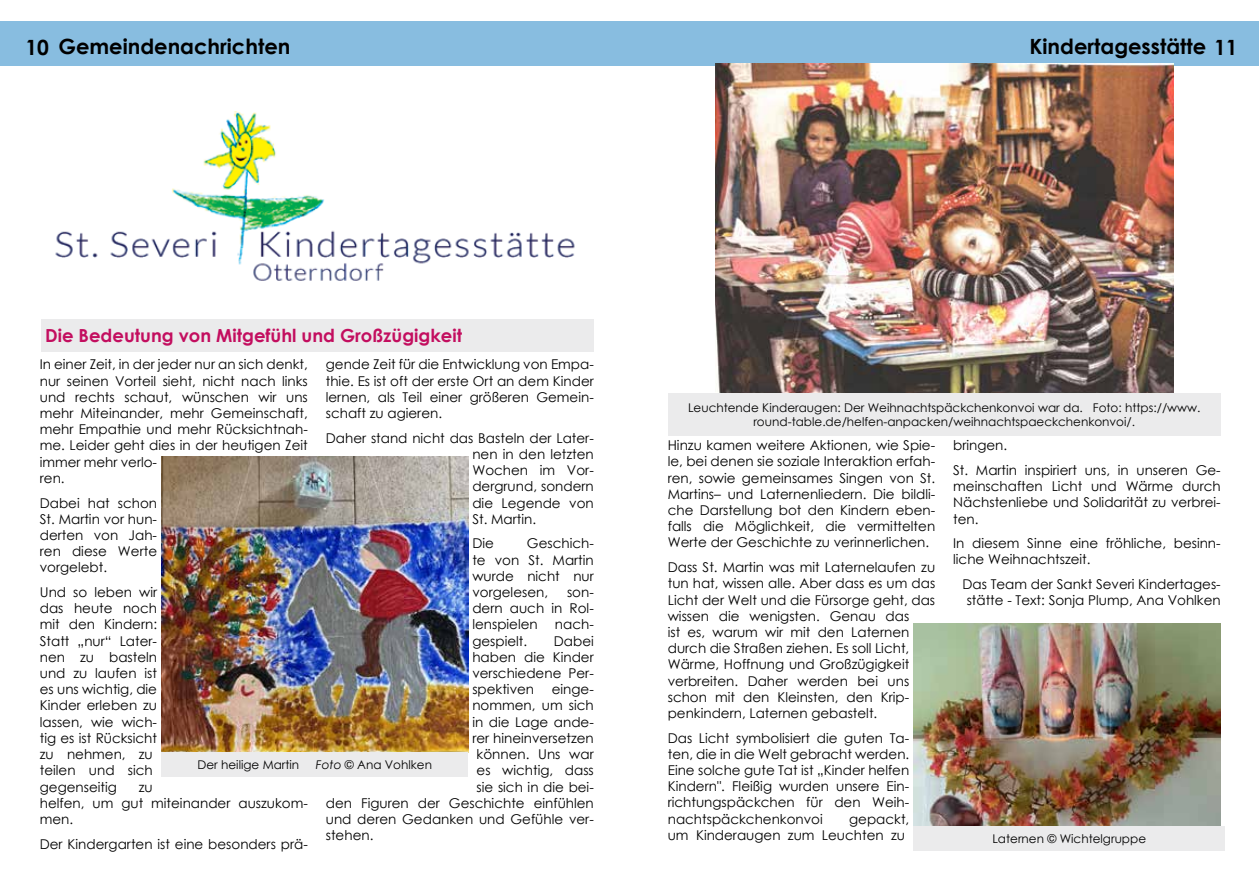
<style>
.page{position:relative;width:1259px;height:893px;background:#fff}
.page>*{position:absolute;margin:0;border:0;box-sizing:border-box;transform-origin:0 0}
.t1{font:700 21px "Century Gothic";color:#000}
.t2{font:700 18px "Century Gothic";color:#c30e5f}
.t3{font:13.5px/16.2px "Century Gothic";color:#000;text-align:justify}
.t4{font:12px/14.4px "Century Gothic";color:#000;text-align:center}
.s1{font-style:italic}
</style>
<div class="page">
<div style="left:629px;top:21px;width:630px;height:45px;background:#88bde0"></div>
<div style="left:0;top:21px;width:629px;height:45px;background:#88bde0"></div>
<img style="left:55px;top:112px;width:520px;height:169px">
<div style="left:41px;top:320px;width:553px;height:32px;background:#ebebec"></div>
<img style="left:715px;top:64px;width:458px;height:329px">
<img style="left:913px;top:624px;width:307px;height:202px">
<img style="left:161px;top:457px;width:307px;height:295px">
<div style="left:913px;top:826px;width:312px;height:24px;background:#ebebec"></div>
<div style="left:161px;top:752px;width:307px;height:25px;background:#ebebec"></div>
<div style="left:668px;top:393px;width:552px;height:43px;background:#ebebec"></div>
<h1 class="t1" style="left:26px;top:30px;width:266px">10 Gemeindenachrichten</h1>
<h1 class="t1" style="left:1029px;top:30px;width:210px">Kindertagesstätte 11</h1>
<h2 class="t2" style="left:45px;top:321px;width:418px">Die Bedeutung von Mitgefühl und Großzügigkeit</h2>
<p class="t3" style="left:40px;top:356px;width:269px;text-align:left">In einer Zeit, in der jeder nur an sich denkt, nur seinen Vorteil sieht, nicht nach links und rechts schaut, wünschen wir uns mehr Miteinander, mehr Gemeinschaft, mehr Empathie und mehr Rücksichtnah&shy;me. Leider geht dies in der heutigen Zeit immer mehr verlo-<br>ren.</p>
<p class="t3" style="left:40px;top:494px;width:119px">Dabei hat schon St. Martin vor hun&shy;derten von Jah&shy;ren diese Werte vorgelebt.</p>
<p class="t3" style="left:40px;top:584px;width:119px;text-align:left">Und so leben wir das heute noch mit den Kindern:<br>Statt „nur“ Later&shy;nen zu basteln und zu laufen ist es uns wichtig, die<br>Kinder erleben zu lassen, wie wich&shy;tig es ist Rücksicht zu nehmen, zu teilen und sich gegenseitig</p>
<p class="t3" style="left:326px;top:356px;width:269px">gende Zeit für die Entwicklung von Empa&shy;thie. Es ist oft der erste Ort an dem Kinder lernen, als Teil einer größeren Gemein&shy;schaft zu agieren.</p>
<p class="t3" style="left:472px;top:430px;width:123px;text-indent:-147px">Daher stand nicht das Basteln der Later&shy;nen in den letzten Wochen im Vor&shy;dergrund, sondern die Legende von St. Martin.</p>
<p class="t3" style="left:472px;top:535px;width:23px">Die</p>
<p class="t3" style="left:472px;top:535px;width:123px;text-indent:54px">Geschich&shy;te von St. Martin wurde nicht nur vorgelesen,</p>
<p class="t3" style="left:472px;top:584px;width:123px;text-indent:95px">son&shy;dern auch in Rol&shy;lenspielen</p>
<p class="t3" style="left:555px;top:616px;width:40px">nach-</p>
<p class="t3" style="left:472px;top:632px;width:123px;text-indent:81px">Dabei haben die Kinder verschiedene Per&shy;spektiven</p>
<p class="t3" style="left:472px;top:632px;width:56px">gespielt.</p>
<p class="t3" style="left:552px;top:681px;width:44px">einge-</p>
<p class="t3" style="left:472px;top:697px;width:123px">nommen, um sich</p>
<p class="t3" style="left:472px;top:713px;width:123px">in die Lage ande-</p>
<p class="t3" style="left:472px;top:730px;width:123px">rer hineinversetzen</p>
<p class="t3" style="left:476px;top:746px;width:119px">können. Uns war</p>
<p class="t3" style="left:476px;top:762px;width:119px">es wichtig, dass</p>
<p class="t3" style="left:476px;top:778px;width:119px">sie sich in die bei-</p>
<p class="t3" style="left:326px;top:794px;width:269px">den Figuren der Geschichte einfühlen</p>
<p class="t3" style="left:326px;top:811px;width:269px">und deren Gedanken und Gefühle ver-</p>
<p class="t3" style="left:326px;top:827px;width:49px">stehen.</p>
<p class="t4" style="left:197px;top:757px;width:103px">Der heilige Martin</p>
<p class="t4" style="left:316px;top:757px;width:118px"><span class="s1">Foto</span> © Ana Vohlken</p>
<p class="t3" style="left:40px;top:778px;width:269px;text-align:left;text-indent:99px">zu<br>helfen, um gut miteinander auszukom&shy;men.</p>
<p class="t3" style="left:40px;top:835px;width:269px">Der Kindergarten ist eine besonders prä-</p>
<p class="t4" style="left:688px;top:400px;width:514px">Leuchtende Kinderaugen: Der Weihnachtspäckchenkonvoi war da. Foto: https://www. round-table.de/helfen-anpacken/weihnachtspaeckchenkonvoi/.</p>
<p class="t3" style="left:668px;top:437px;width:269px">Hinzu kamen weitere Aktionen, wie Spie&shy;le, bei denen sie soziale Interaktion erfah&shy;ren, sowie gemeinsames Singen von St.<br>Martins– und Laternenliedern. Die bildli&shy;che Darstellung bot den Kindern eben&shy;falls die Möglichkeit, die vermittelten Werte der Geschichte zu verinnerlichen.</p>
<p class="t3" style="left:668px;top:559px;width:269px;text-align:left">Dass St. Martin was mit Laternelaufen zu tun hat, wissen alle. Aber dass es um das Licht der Welt und die Fürsorge geht, das wissen die wenigsten. Genau das<br>ist es, warum wir mit den Laternen durch die Straßen ziehen. Es soll Licht, Wärme, Hoffnung und Großzügigkeit verbreiten. Daher werden bei uns schon mit den Kleinsten, den Krip&shy;penkindern, Laternen gebastelt.</p>
<p class="t3" style="left:668px;top:729px;width:243px">Das Licht symbolisiert die guten Ta&shy;ten, die in die Welt gebracht werden.<br>Eine solche gute Tat ist „Kinder helfen Kindern". Fleißig wurden unsere Ein&shy;richtungspäckchen für den Weih&shy;nachtspäckchenkonvoi</p>
<p class="t3" style="left:668px;top:810px;width:243px;text-indent:181px">gepackt, um Kinderaugen zum Leuchten zu</p>
<p class="t3" style="left:953px;top:433px;width:269px;line-height:24.8px">bringen.<br>St. Martin inspiriert uns, in unseren Ge-</p>
<p class="t3" style="left:953px;top:478px;width:269px">meinschaften Licht und Wärme durch Nächstenliebe und Solidarität zu verbrei&shy;ten.</p>
<p class="t3" style="left:953px;top:535px;width:269px">In diesem Sinne eine fröhliche, besinn&shy;liche Weihnachtszeit.</p>
<p class="t3" style="left:962px;top:576px;width:260px;text-align:center">Das Team der Sankt Severi Kindertages&shy;stätte - Text: Sonja Plump, Ana Vohlken</p>
<p class="t4" style="left:992px;top:831px;width:155px">Laternen © Wichtelgruppe</p>
</div>
